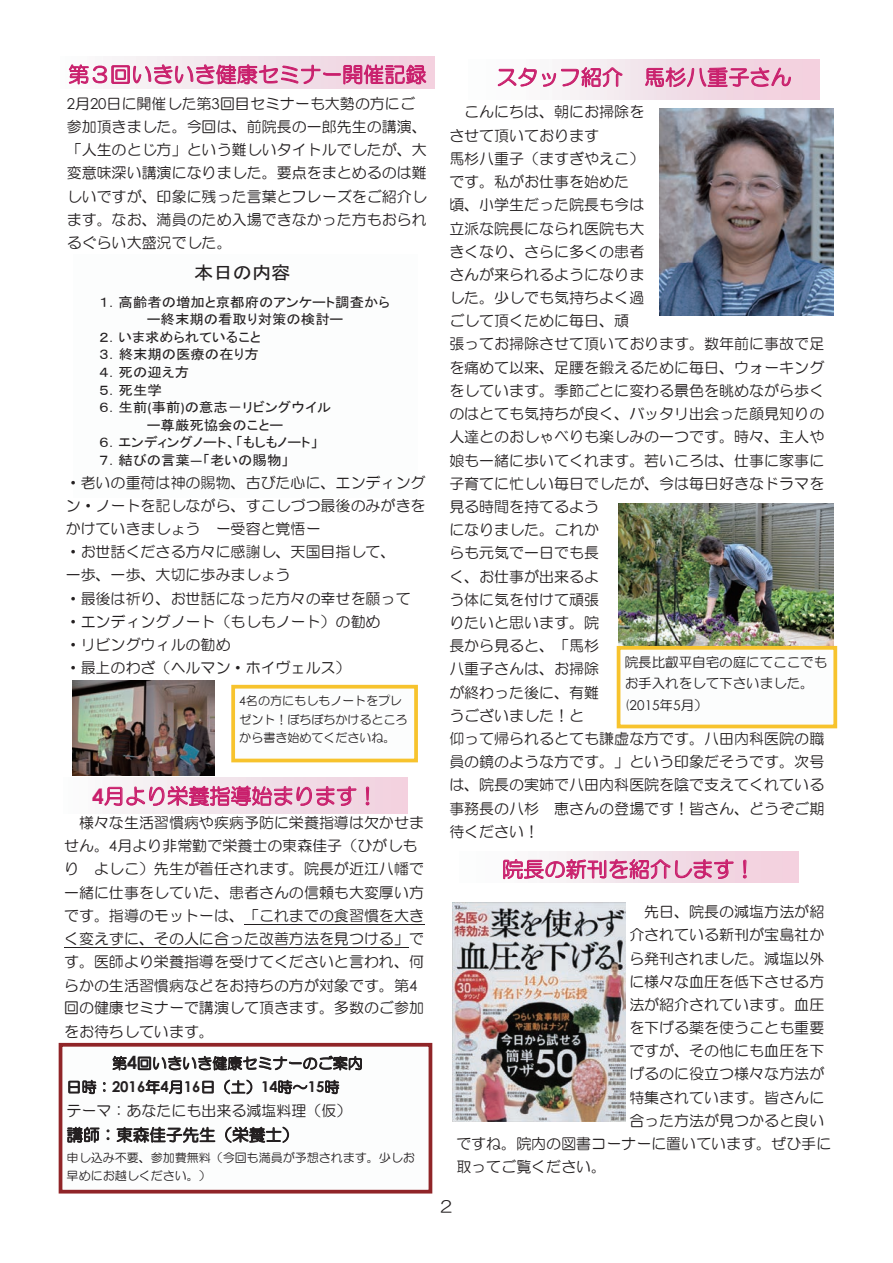
<style>
.page{position:relative;width:893px;height:1263px;background:#fff}
.page>*{position:absolute;margin:0;border:0;box-sizing:border-box;transform-origin:0 0}
.t1{font:21px "HG Maru Gothic MPRO";color:#c91f6c}
.t2{font:18.15px "MS P Gothic";color:#231f20;scale:1.06 1}
.t3{font:16.5px "HG Maru Gothic MPRO";color:#231f20}
.t4{font:15.9px "HG Maru Gothic MPRO";color:#231f20}
.t5{font:15px/23.2px "HG Maru Gothic MPRO";color:#231f20}
.t6{font:13.5px "MS P Gothic";color:#231f20;scale:1.06 1}
.t7{font:13.5px/21px "HG Maru Gothic MPRO";color:#231f20}
.t8{font:12px/18.5px "HG Maru Gothic MPRO";color:#231f20}
.s1{font-family:"Century Gothic"}
.s2{font-family:"Calibri"}
.s3{font-family:"Century Gothic";font-weight:700}
.s4{font-family:"Century Gothic";font-weight:700;font-size:18px}
</style>
<div class="page">
<img style="left:497px;top:59px;width:322px;height:40px">
<svg style="left:498px;top:62px;width:124px;height:25px"></svg>
<svg style="left:646px;top:67px;width:145px;height:21px;background:#e399ba"></svg>
<svg style="left:503px;top:851px;width:231px;height:28px"></svg>
<svg style="left:743px;top:860px;width:4px;height:23px"></svg>
<div style="left:59px;top:1043px;width:373px;height:150px;border:4px solid #902528"></div>
<svg style="left:113px;top:1056px;width:14px;height:14px"></svg>
<svg style="left:138px;top:1056px;width:224px;height:14px"></svg>
<svg style="left:68px;top:1080px;width:28px;height:14px"></svg>
<svg style="left:103px;top:1082px;width:3px;height:10px"></svg>
<svg style="left:146px;top:1080px;width:14px;height:14px"></svg>
<svg style="left:169px;top:1081px;width:13px;height:13px"></svg>
<svg style="left:202px;top:1081px;width:12px;height:12px"></svg>
<svg style="left:224px;top:1080px;width:28px;height:14px"></svg>
<svg style="left:278px;top:1080px;width:29px;height:14px"></svg>
<svg style="left:325px;top:1080px;width:14px;height:14px"></svg>
<svg style="left:67px;top:1127px;width:32px;height:15px"></svg>
<svg style="left:107px;top:1129px;width:2px;height:11px"></svg>
<svg style="left:117px;top:1127px;width:98px;height:16px"></svg>
<svg style="left:225px;top:1127px;width:64px;height:16px"></svg>
<img style="left:452px;top:902px;width:173px;height:219px">
<img style="left:660px;top:108px;width:173px;height:207px">
<img style="left:619px;top:503px;width:214px;height:143px">
<div style="left:617px;top:646px;width:220px;height:82px;border:4px solid #f7c32d"></div>
<svg style="left:105px;top:778px;width:251px;height:28px;background:#e6acc7"></svg>
<svg style="left:366px;top:787px;width:3px;height:27px"></svg>
<svg style="left:69px;top:64px;width:357px;height:25px;background:#e6a9c5"></svg>
<img style="left:73px;top:681px;width:142px;height:94px">
<hr style="left:244px;top:924px;width:180px;height:1px;background:#231f20">
<hr style="left:64px;top:947px;width:345px;height:1px;background:#231f20">
<div style="left:231px;top:685px;width:187px;height:77px;border:4px solid #f7c32d"></div>
<p class="t1" style="left:68px;top:64px;width:360px">第３回いきいき健康セミナー開催記録</p>
<p class="t5" style="left:67px;top:92px;width:361px"><span class="s1">2</span>月<span class="s1">20</span>日に開催した第<span class="s1">3</span>回目セミナーも大勢の方にご参加頂きました。今回は、前院長の一郎先生の講演、「人生のとじ方」という難しいタイトルでしたが、大変意味深い講演になりました。要点をまとめるのは難しいですが、印象に残った言葉とフレーズをご紹介します。なお、満員のため入場できなかった方もおられるぐらい大盛況でした。</p>
<p class="t2" style="left:194px;top:264px;width:92px">本日の内容</p>
<p class="t6" style="left:99px;top:295px;width:276px">１．高齢者の増加と京都府のアンケート調査から</p>
<p class="t6" style="left:147px;top:313px;width:187px">ー終末期の看取り対策の検討ー</p>
<p class="t6" style="left:99px;top:330px;width:154px">２．いま求められていること</p>
<p class="t6" style="left:99px;top:348px;width:152px">３．終末期の医療の在り方</p>
<p class="t6" style="left:99px;top:365px;width:86px">４．死の迎え方</p>
<p class="t6" style="left:99px;top:383px;width:61px">５．死生学</p>
<p class="t6" style="left:99px;top:400px;width:220px">６．生前<span class="s2">(</span>事前<span class="s2">)</span>の意志－リビングウイル</p>
<p class="t6" style="left:147px;top:418px;width:130px">ー尊厳死協会のことー</p>
<p class="t6" style="left:99px;top:435px;width:208px">６．エンディングノート、「もしもノート」</p>
<p class="t6" style="left:99px;top:453px;width:180px">７．結びの言葉<span class="s2">―</span>「老いの賜物」</p>
<p class="t5" style="left:66px;top:470px;width:361px">・老いの重荷は神の賜物、古びた心に、エンディングン・ノートを記しながら、すこしづつ最後のみがきをかけていきましょう ー受容と覚悟ー<br>・お世話くださる方々に感謝し、天国目指して、<br>一歩、一歩、大切に歩みましょう<br>・最後は祈り、お世話になった方々の幸せを願って・エンディングノート（もしもノート）の勧め<br>・リビングウィルの勧め<br>・最上のわざ（ヘルマン・ホイヴェルス）</p>
<p class="t8" style="left:239px;top:692px;width:170px"><span class="s1">4</span>名の方にもしもノートをプレゼント！ぼちぼちかけるところから書き始めてくださいね。</p>
<p class="t1" style="left:92px;top:785px;width:287px"><span class="s3">4</span>月より栄養指導始まります！</p>
<p class="t5" style="left:64px;top:811px;width:361px;text-indent:15px">様々な生活習慣病や疾病予防に栄養指導は欠かせません。<span class="s1">4</span>月より非常勤で栄養士の東森佳子（ひがしもり よしこ）先生が着任されます。院長が近江八幡で一緒に仕事をしていた、患者さんの信頼も大変厚い方です。指導のモットーは、「これまでの食習慣を大きく変えずに、その人に合った改善方法を見つける」です。医師より栄養指導を受けてくださいと言われ、何らかの生活習慣病などをお持ちの方が対象です。第<span class="s1">4</span>回の健康セミナーで講演して頂きます。多数のご参加をお待ちしています。</p>
<p class="t5" style="left:67px;top:1051px;width:298px;text-indent:45px">第<span class="s4">4</span>回いきいき健康セミナーのご案内日時：<span class="s3">2016</span>年<span class="s3">4</span>月<span class="s3">16</span>日（土）<span class="s3">14</span>時～<span class="s3">15</span>時<br>テーマ：あなたにも出来る減塩料理（仮）</p>
<p class="t3" style="left:67px;top:1126px;width:233px">講師：東森佳子先生（栄養士）</p>
<p class="t8" style="left:67px;top:1148px;width:350px">申し込み不要、参加費無料（今回も満員が予想されます。少しお早めにお越しください。）</p>
<p class="t1" style="left:496px;top:67px;width:297px">スタッフ紹介 馬杉八重子さん</p>
<p class="t5" style="left:449px;top:100px;width:376px;text-indent:15px">こんにちは、朝にお掃除を<br>させて頂いております<br>馬杉八重子（ますぎやえこ）<br>です。私がお仕事を始めた<br>頃、小学生だった院長も今は<br>立派な院長になられ医院も大<br>きくなり、さらに多くの患者<br>さんが来られるようになりま<br>した。少しでも気持ちよく過<br>ごして頂くために毎日、頑<br>張ってお掃除させて頂いております。数年前に事故で足を痛めて以来、足腰を鍛えるために毎日、ウォーキングをしています。季節ごとに変わる景色を眺めながら歩くのはとても気持ちが良く、バッタリ出会った顔見知りの人達とのおしゃべりも楽しみの一つです。時々、主人や娘も一緒に歩いてくれます。若いころは、仕事に家事に子育てに忙しい毎日でしたが、今は毎日好きなドラマを見る時間を持てるよう<br>になりました。これか<br>らも元気で一日でも長<br>く、お仕事が出来るよ<br>う体に気を付けて頑張<br>りたいと思います。院<br>長から見ると、「馬杉<br>八重子さんは、お掃除<br>が終わった後に、有難<br>うございました！と<br>仰って帰られるとても謙虚な方です。八田内科医院の職員の鏡のような方です。」という印象だそうです。次号は、院長の実姉で八田内科医院を陰で支えてくれている事務長の八杉 恵さんの登場です！皆さん、どうぞご期待ください！</p>
<p class="t1" style="left:502px;top:858px;width:255px">院長の新刊を紹介します！</p>
<p class="t5" style="left:644px;top:900px;width:181px">先日、院長の減塩方法が紹</p>
<p class="t5" style="left:629px;top:923px;width:196px">介されている新刊が宝島社か</p>
<p class="t5" style="left:629px;top:946px;width:196px">ら発刊されました。減塩以外</p>
<p class="t5" style="left:629px;top:970px;width:196px">に様々な血圧を低下させる方</p>
<p class="t5" style="left:629px;top:993px;width:196px">法が紹介されています。血圧</p>
<p class="t5" style="left:629px;top:1016px;width:196px">を下げる薬を使うことも重要</p>
<p class="t5" style="left:629px;top:1039px;width:196px">ですが、その他にも血圧を下</p>
<p class="t5" style="left:629px;top:1062px;width:196px">げるのに役立つ様々な方法が</p>
<p class="t5" style="left:629px;top:1086px;width:196px">特集されています。皆さんに</p>
<p class="t5" style="left:629px;top:1109px;width:196px">合った方法が見つかると良い</p>
<p class="t5" style="left:456px;top:1132px;width:376px">ですね。院内の図書コーナーに置いています。ぜひ手に</p>
<p class="t5" style="left:456px;top:1155px;width:151px">取ってご覧ください。</p>
<p class="t7" style="left:625px;top:652px;width:204px">院長比叡平自宅の庭にてここでもお手入れをして下さいました。(<span class="s1">2015</span>年<span class="s1">5</span>月）</p>
<p class="t4" style="left:441px;top:1198px;width:13px">2</p>
</div>
